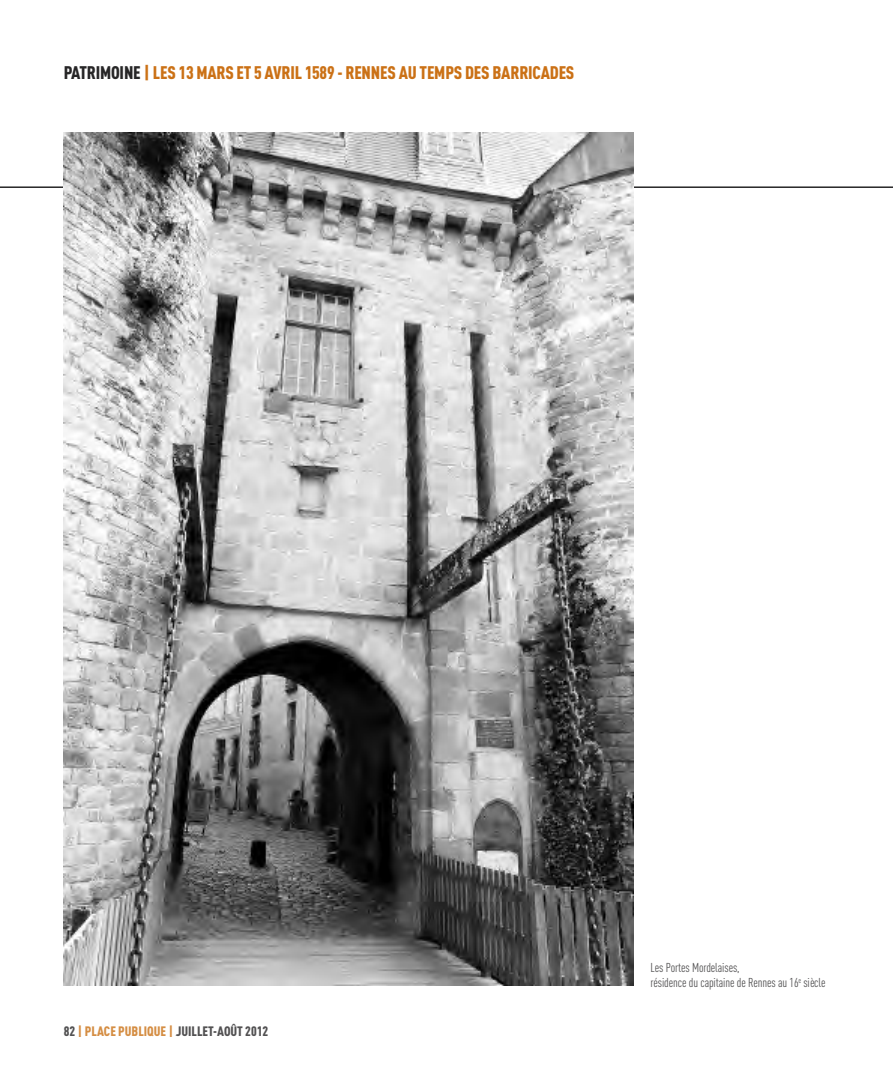
<style>
.page{position:relative;width:893px;height:1085px;background:#fff}
.page>*{position:absolute;margin:0;border:0;box-sizing:border-box;transform-origin:0 0}
.t1{font:900 18px "DIN Cond";letter-spacing:-.01em;color:#cb7116}
.t2{font:900 13.5px "DIN Cond";color:#525152}
.t3{font:12.75px/15px "DIN Cond";letter-spacing:-.01em;color:#525152}
.s1{color:#272627}
.s2{color:#d58e44}
</style>
<div class="page">
<hr style="left:0;top:186px;width:893px;height:2px;background:#272627">
<img style="left:64px;top:133px;width:570px;height:852px">
<h1 class="t1" style="left:64px;top:62px;width:512px"><span class="s1">PATRIMOINE</span> | LES 13 MARS ET 5 AVRIL 1589 - RENNES AU TEMPS DES BARRICADES</h1>
<p class="t2" style="left:64px;top:1022px;width:206px">82 <span class="s2">| PLACE PUBLIQUE |</span> JUILLET-AOÛT 2012</p>
<p class="t3" style="left:651px;top:958px;width:176px">Les Portes Mordelaises,<br>résidence du capitaine de Rennes au 16<sup>e</sup> siècle</p>
</div>
